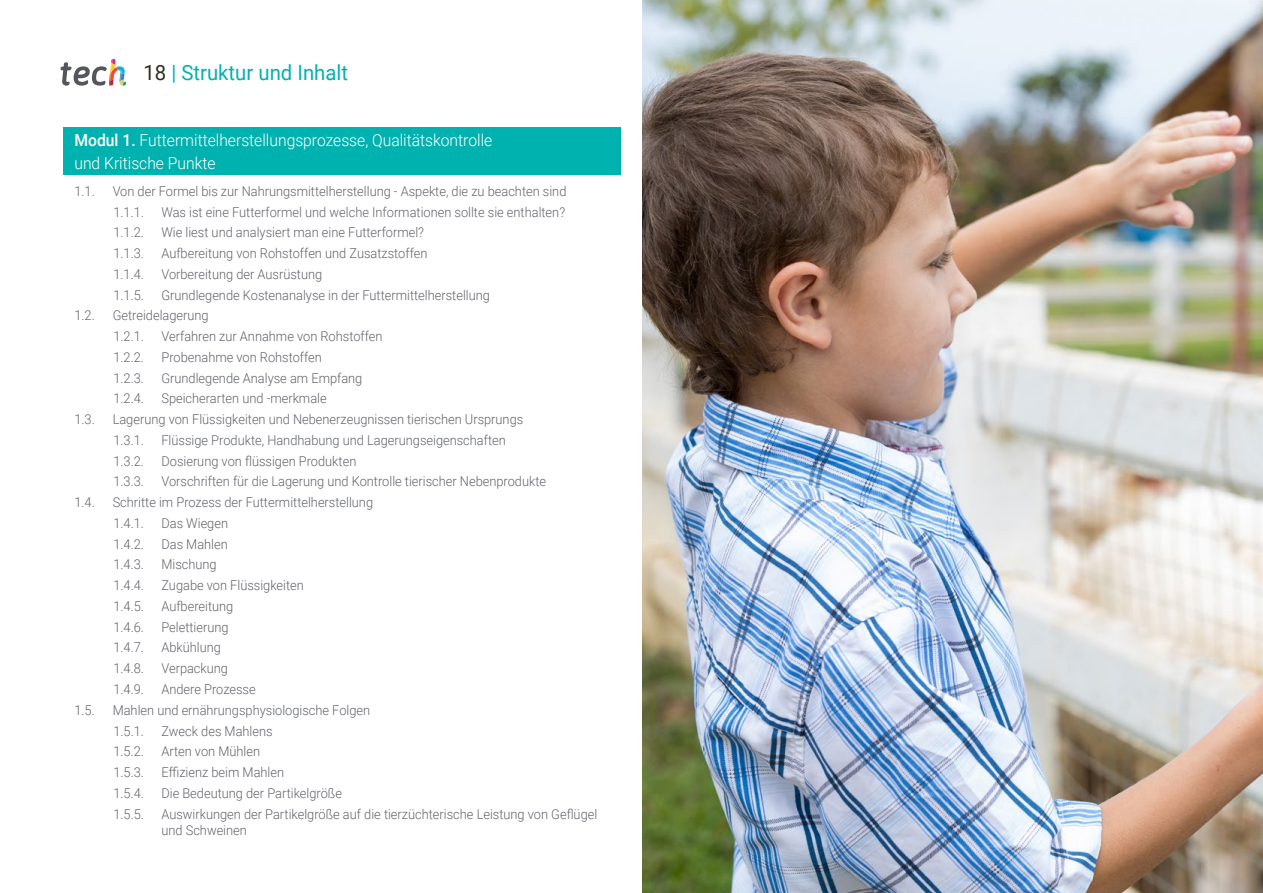
<style>
.page{position:relative;width:1263px;height:893px;background:#fff}
.page>*{position:absolute;margin:0;border:0;box-sizing:border-box;transform-origin:0 0}
.t1{font:21px "Roboto";color:#00b2af}
.t2{font:300 16.5px/22.5px "Roboto";color:#fff;scale:.95 1}
.t3{font:300 13.5px/20.7px "Roboto";color:#61646a;scale:.95 1}
.s1{color:#312e20}
.s2{font-weight:500}
</style>
<div class="page">
<div style="left:63px;top:128px;width:558px;height:47px;background:#00b2af"></div>
<img style="left:642px;top:0;width:621px;height:893px">
<svg style="left:61px;top:59px;width:65px;height:27px"></svg>
<h1 class="t1" style="left:144px;top:57px;width:206px"><span class="s1">18</span> | Struktur und Inhalt</h1>
<p class="t2" style="left:74px;top:129px;width:441px"><span class="s2">Modul 1.</span> Futtermittelherstellungsprozesse, Qualitätskontrolle und Kritische Punkte</p>
<p class="t3" style="left:74px;top:180px;width:23px">1.1.</p>
<p class="t3" style="left:113px;top:180px;width:479px">Von der Formel bis zur Nahrungsmittelherstellung - Aspekte, die zu beachten sind<br>1.1.1.</p>
<p class="t3" style="left:161px;top:201px;width:426px">Was ist eine Futterformel und welche Informationen sollte sie enthalten?</p>
<p class="t3" style="left:113px;top:222px;width:34px">1.1.2.</p>
<p class="t3" style="left:161px;top:222px;width:278px">Wie liest und analysiert man eine Futterformel?</p>
<p class="t3" style="left:113px;top:243px;width:34px">1.1.3.</p>
<p class="t3" style="left:161px;top:243px;width:281px">Aufbereitung von Rohstoffen und Zusatzstoffen</p>
<p class="t3" style="left:113px;top:263px;width:34px">1.1.4.</p>
<p class="t3" style="left:161px;top:263px;width:171px">Vorbereitung der Ausrüstung</p>
<p class="t3" style="left:113px;top:284px;width:34px">1.1.5.</p>
<p class="t3" style="left:161px;top:284px;width:347px">Grundlegende Kostenanalyse in der Futtermittelherstellung</p>
<p class="t3" style="left:74px;top:305px;width:23px">1.2.</p>
<p class="t3" style="left:113px;top:305px;width:103px">Getreidelagerung<br>1.2.1.</p>
<p class="t3" style="left:161px;top:326px;width:234px">Verfahren zur Annahme von Rohstoffen</p>
<p class="t3" style="left:113px;top:346px;width:34px">1.2.2.</p>
<p class="t3" style="left:161px;top:346px;width:170px">Probenahme von Rohstoffen</p>
<p class="t3" style="left:113px;top:367px;width:34px">1.2.3.</p>
<p class="t3" style="left:161px;top:367px;width:213px">Grundlegende Analyse am Empfang</p>
<p class="t3" style="left:113px;top:388px;width:34px">1.2.4.</p>
<p class="t3" style="left:161px;top:388px;width:175px">Speicherarten und -merkmale</p>
<p class="t3" style="left:74px;top:409px;width:23px">1.3.</p>
<p class="t3" style="left:113px;top:409px;width:434px">Lagerung von Flüssigkeiten und Nebenerzeugnissen tierischen Ursprungs<br>1.3.1.</p>
<p class="t3" style="left:161px;top:429px;width:364px">Flüssige Produkte, Handhabung und Lagerungseigenschaften</p>
<p class="t3" style="left:113px;top:450px;width:34px">1.3.2.</p>
<p class="t3" style="left:161px;top:450px;width:207px">Dosierung von flüssigen Produkten</p>
<p class="t3" style="left:113px;top:471px;width:34px">1.3.3.</p>
<p class="t3" style="left:161px;top:471px;width:406px">Vorschriften für die Lagerung und Kontrolle tierischer Nebenprodukte</p>
<p class="t3" style="left:74px;top:492px;width:23px">1.4.</p>
<p class="t3" style="left:113px;top:492px;width:276px">Schritte im Prozess der Futtermittelherstellung<br>1.4.1.</p>
<p class="t3" style="left:161px;top:512px;width:72px">Das Wiegen</p>
<p class="t3" style="left:113px;top:533px;width:34px">1.4.2.</p>
<p class="t3" style="left:161px;top:533px;width:71px">Das Mahlen</p>
<p class="t3" style="left:113px;top:554px;width:34px">1.4.3.</p>
<p class="t3" style="left:161px;top:554px;width:60px">Mischung</p>
<p class="t3" style="left:113px;top:575px;width:34px">1.4.4.</p>
<p class="t3" style="left:161px;top:575px;width:151px">Zugabe von Flüssigkeiten</p>
<p class="t3" style="left:113px;top:595px;width:34px">1.4.5.</p>
<p class="t3" style="left:161px;top:595px;width:77px">Aufbereitung</p>
<p class="t3" style="left:113px;top:616px;width:34px">1.4.6.</p>
<p class="t3" style="left:161px;top:616px;width:72px">Pelettierung</p>
<p class="t3" style="left:113px;top:637px;width:34px">1.4.7.</p>
<p class="t3" style="left:161px;top:637px;width:64px">Abkühlung</p>
<p class="t3" style="left:113px;top:658px;width:34px">1.4.8.</p>
<p class="t3" style="left:161px;top:658px;width:72px">Verpackung</p>
<p class="t3" style="left:113px;top:678px;width:34px">1.4.9.</p>
<p class="t3" style="left:161px;top:678px;width:101px">Andere Prozesse</p>
<p class="t3" style="left:74px;top:699px;width:23px">1.5.</p>
<p class="t3" style="left:113px;top:699px;width:273px">Mahlen und ernährungsphysiologische Folgen<br>1.5.1.</p>
<p class="t3" style="left:161px;top:720px;width:119px">Zweck des Mahlens</p>
<p class="t3" style="left:113px;top:741px;width:34px">1.5.2.</p>
<p class="t3" style="left:161px;top:741px;width:105px">Arten von Mühlen</p>
<p class="t3" style="left:113px;top:761px;width:34px">1.5.3.</p>
<p class="t3" style="left:161px;top:761px;width:131px">Effizienz beim Mahlen</p>
<p class="t3" style="left:113px;top:782px;width:34px">1.5.4.</p>
<p class="t3" style="left:161px;top:782px;width:192px">Die Bedeutung der Partikelgröße</p>
<p class="t3" style="left:113px;top:803px;width:34px">1.5.5.</p>
<p class="t3" style="left:161px;top:805px;width:460px;line-height:16.5px">Auswirkungen der Partikelgröße auf die tierzüchterische Leistung von Geflügel und Schweinen</p>
</div>
